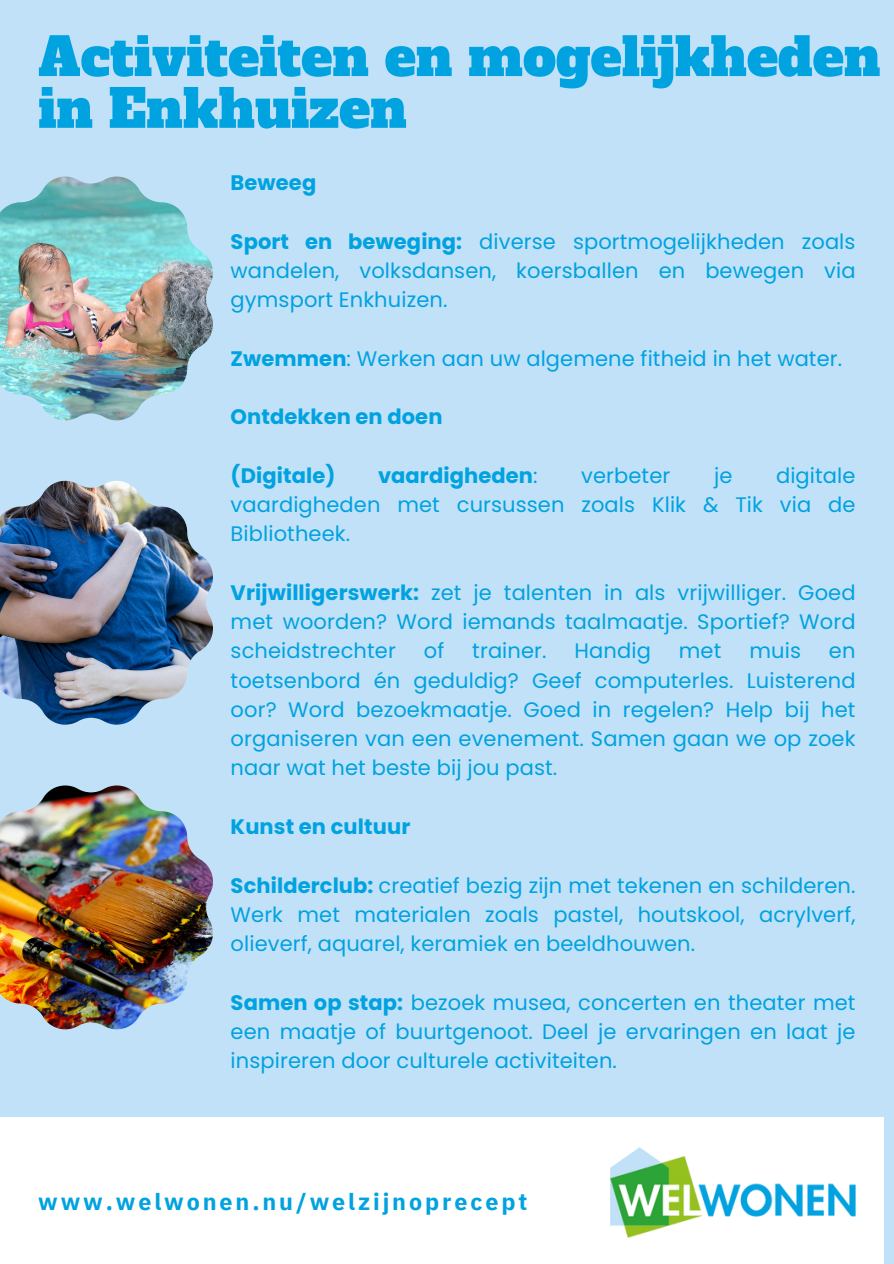
<style>
.page{position:relative;width:894px;height:1264px;background:#fff}
.page>*{position:absolute;margin:0;border:0;box-sizing:border-box;transform-origin:0 0}
.t1{font:52.5px/51.8px "Alfa Slab One";color:#00a2e0}
.t2{font:700 23.25px "IBM Plex Sans";letter-spacing:.125em;color:#00a2e0}
.t3{font:21px/29.2px "Poppins";letter-spacing:.005em;color:#00a2e0;text-align:justify}
.t4{font:700 21px "Poppins";letter-spacing:.005em;color:#00a2e0}
.s1{font-weight:700}
.s2{font-weight:400}
</style>
<div class="page">
<div style="left:0;top:0;width:893px;height:1263px;background:#c1e1f8"></div>
<div style="left:0;top:1117px;width:883px;height:146px;background:#fff"></div>
<img style="left:610px;top:1147px;width:245px;height:90px">
<img style="left:0;top:176px;width:213px;height:244px">
<img style="left:0;top:481px;width:213px;height:243px">
<img style="left:0;top:785px;width:213px;height:244px">
<p class="t1" style="left:38px;top:32px;width:843px">Activiteiten en mogelijkheden in Enkhuizen</p>
<h2 class="t4" style="left:230px;top:168px;width:87px">Beweeg</h2>
<p class="t3" style="left:230px;top:227px;width:626px"><span class="s1">Sport en beweging:</span> diverse sportmogelijkheden zoals wandelen, volksdansen, koersballen en bewegen via gymsport Enkhuizen.</p>
<p class="t3" style="left:230px;top:344px;width:613px"><span class="s1">Zwemmen</span>: Werken aan uw algemene fitheid in het water.</p>
<h2 class="t4" style="left:230px;top:402px;width:213px">Ontdekken en doen</h2>
<p class="t4" style="left:230px;top:461px;width:106px">(Digitale)</p>
<p class="t4" style="left:378px;top:461px;width:161px">vaardigheden<span class="s2">:</span></p>
<p class="t3" style="left:581px;top:461px;width:91px">verbeter</p>
<p class="t3" style="left:713px;top:461px;width:20px">je</p>
<p class="t3" style="left:230px;top:461px;width:626px;text-indent:545px">digitale vaardigheden met cursussen zoals Klik &amp; Tik via de Bibliotheek.</p>
<p class="t3" style="left:230px;top:578px;width:626px"><span class="s1">Vrijwilligerswerk:</span> zet je talenten in als vrijwilliger. Goed met woorden? Word iemands taalmaatje. Sportief? Word scheidstrechter</p>
<p class="t3" style="left:423px;top:636px;width:22px">of</p>
<p class="t3" style="left:472px;top:636px;width:76px">trainer.</p>
<p class="t3" style="left:574px;top:636px;width:78px">Handig</p>
<p class="t3" style="left:678px;top:636px;width:44px">met</p>
<p class="t3" style="left:749px;top:636px;width:53px">muis</p>
<p class="t3" style="left:230px;top:636px;width:626px;text-indent:598px">en toetsenbord én geduldig? Geef computerles. Luisterend oor? Word bezoekmaatje. Goed in regelen? Help bij het organiseren van een evenement. Samen gaan we op zoek naar wat het beste bij jou past.</p>
<p class="t4" style="left:230px;top:812px;width:181px">Kunst en cultuur</p>
<p class="t3" style="left:230px;top:870px;width:626px"><span class="s1">Schilderclub:</span> creatief bezig zijn met tekenen en schilderen.<br>Werk met materialen zoals pastel, houtskool, acrylverf, olieverf, aquarel, keramiek en beeldhouwen.</p>
<p class="t3" style="left:230px;top:987px;width:626px"><span class="s1">Samen op stap:</span> bezoek musea, concerten en theater met een maatje of buurtgenoot. Deel je ervaringen en laat je inspireren door culturele activiteiten.</p>
<p class="t2" style="left:38px;top:1186px;width:490px">www.welwonen.nu/welzijnoprecept</p>
</div>
